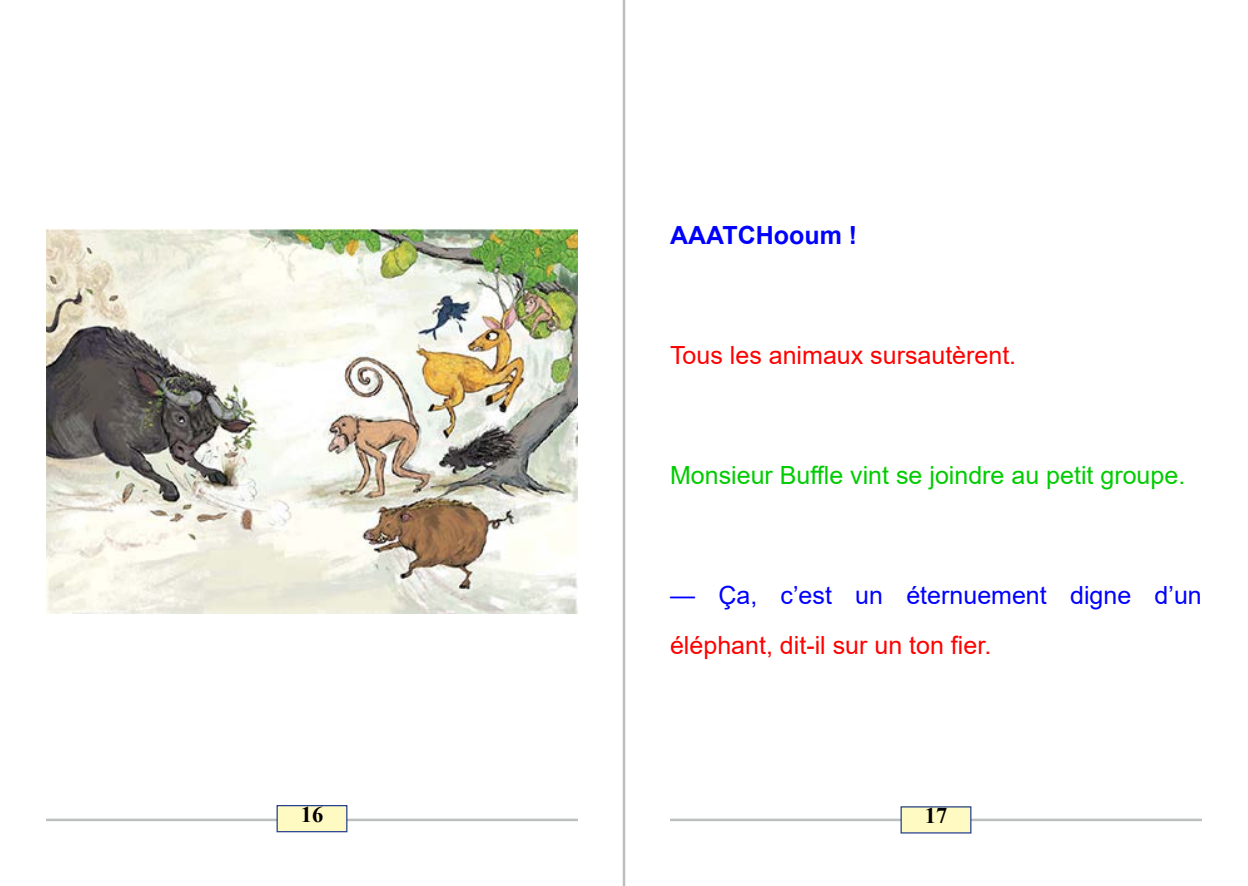
<style>
.page{position:relative;width:1248px;height:886px;background:#fff}
.page>*{position:absolute;margin:0;border:0;box-sizing:border-box;transform-origin:0 0}
.Studys{font:25px/50px "Arial";color:#00f}
.Studys-2{font:25px "Arial";color:#0c0}
.Studys-3{font:25px "Arial";color:#f00}
.Studys-4{font:700 25px "Arial";color:#00f}
.t1{font:700 22.5px "Times New Roman";color:#000}
.s1{color:#f00}
</style>
<div class="page">
<hr style="left:622px;top:0;width:3px;height:886px;background:#bcbec0">
<hr style="left:46px;top:819px;width:532px;height:2px;background:#bcbec0">
<hr style="left:670px;top:819px;width:531px;height:2px;background:#bcbec0">
<div style="left:277px;top:805px;width:70px;height:27px;background:#fffac2"></div>
<div style="left:276px;top:805px;width:71px;height:27px;border:1px solid #25408f"></div>
<div style="left:901px;top:807px;width:69px;height:26px;background:#fffac2"></div>
<div style="left:900px;top:806px;width:71px;height:27px;border:1px solid #25408f"></div>
<img style="left:46px;top:230px;width:531px;height:384px">
<p class="Studys-4" style="left:670px;top:218px;width:189px">AAATCHooum !</p>
<p class="Studys-3" style="left:670px;top:338px;width:347px">Tous les animaux sursautèrent.</p>
<p class="Studys-2" style="left:670px;top:458px;width:516px">Monsieur Buffle vint se joindre au petit groupe.</p>
<p class="Studys" style="left:670px;top:570px;width:533px">— Ça, c’est un éternuement digne d’un <span class="s1">éléphant, dit-il sur un ton fier.</span></p>
<p class="t1" style="left:301px;top:798px;width:24px">16</p>
<p class="t1" style="left:924px;top:799px;width:24px">17</p>
</div>
